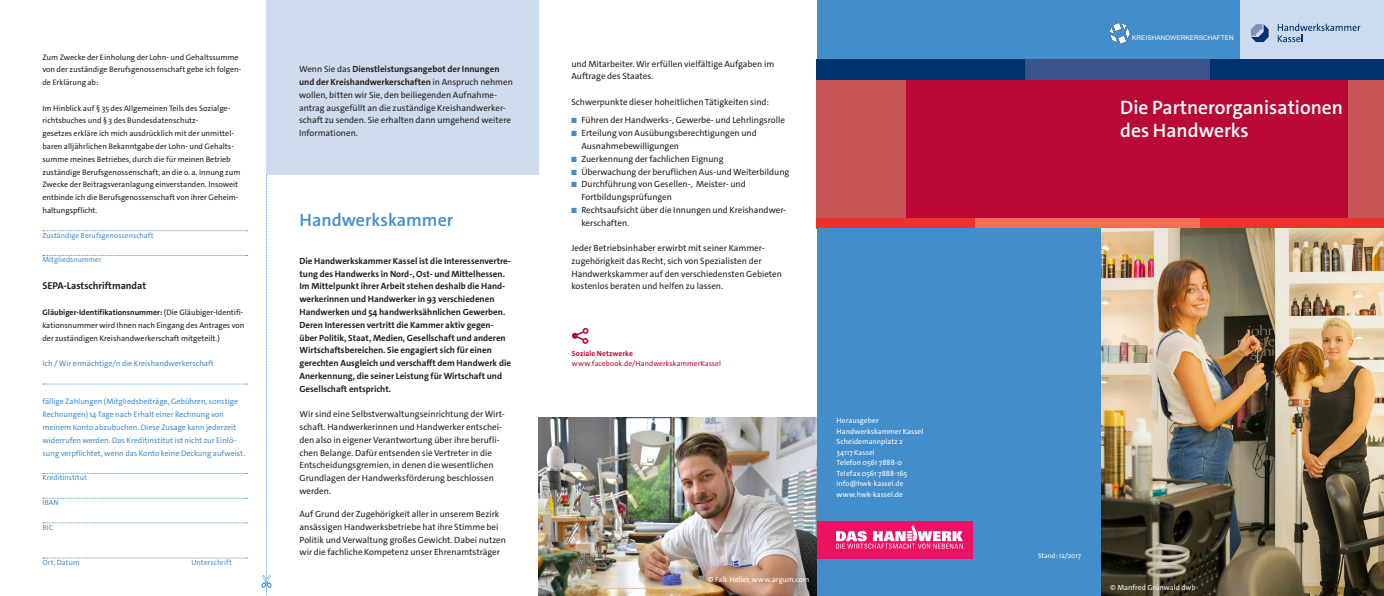
<style>
.page{position:relative;width:1384px;height:596px;background:#fff}
.page>*{position:absolute;margin:0;border:0;box-sizing:border-box;transform-origin:0 0}
.DIN_lang_Titel_24pt{font:600 19.5px/23.4px "The Sans C4 s";color:#fff}
.DIN_lang_Überschrift{font:600 18px "The Sans C4 s";color:#448dcb}
.DIN_lang_Fließtext_F{font:700 10px "The Sans C4 s";color:#231f20}
.DIN_lang_Fließtext_F-2{font:9px/12.8px "The Sans C4 s";color:#231f20}
.DIN_lang_Fließtext_F-3{font:700 9px/12.8px "The Sans C4 s";color:#231f20}
.DIN_lang_Marginaltex{font:9px/12.8px "The Sans C4 s";color:#231f20}
.DIN_lang_Fließtext_F-4{font:8px/12.8px "The Sans C4 s";color:#231f20}
.DIN_lang_Fließtext_F-5{font:8px/12.8px "The Sans C4 s";color:#448dcb}
.DIN_lang_Marginaltex-2{font:7.5px "The Sans C4 s";letter-spacing:.005em;color:#fff}
.DIN_lang_Marginaltex-3{font:7.5px "The Sans C4 s";letter-spacing:.005em;color:#448dcb}
.DIN_lang_Marginaltex-4{font:7.5px "The Sans C4 s";letter-spacing:.005em;color:#ba0934}
.DIN_lang_Marginaltex-5{font:700 7.5px "The Sans C4 s";letter-spacing:.01em;color:#ba0934}
.DIN_lang_Fließtext_F-6{font:7px "The Sans C4 s";color:#fff}
.DIN_lang_Fließtext_F-7{font:6.5px "Arial";color:#fff}
.s1{font-weight:700}
.s2{font-size:7.6px;color:#448dcb}
</style>
<div class="page">
<div style="left:816px;top:79px;width:567px;height:149px;background:#ba0934"></div>
<div style="left:1100px;top:0;width:283px;height:59px;background:#cddbef"></div>
<div style="left:1348px;top:79px;width:35px;height:149px;background:#c95455"></div>
<div style="left:816px;top:79px;width:90px;height:149px;background:#c95455"></div>
<img style="left:1100px;top:228px;width:283px;height:367px">
<div style="left:816px;top:0;width:423px;height:59px;background:#448dcb"></div>
<div style="left:816px;top:218px;width:567px;height:10px;background:#ee312c"></div>
<div style="left:816px;top:59px;width:567px;height:20px;background:#013371"></div>
<div style="left:1025px;top:59px;width:184px;height:20px;background:#3a548b"></div>
<div style="left:975px;top:218px;width:224px;height:10px;background:#f36e52"></div>
<div style="left:816px;top:228px;width:284px;height:367px;background:#448dcb"></div>
<div style="left:816px;top:521px;width:156px;height:37px;background:#ec1163"></div>
<svg style="left:836px;top:525px;width:127px;height:23px"></svg>
<svg style="left:1277px;top:24px;width:83px;height:18px"></svg>
<svg style="left:1251px;top:24px;width:17px;height:18px"></svg>
<img style="left:539px;top:417px;width:277px;height:178px">
<svg style="left:572px;top:328px;width:16px;height:15px"></svg>
<svg style="left:43px;top:230px;width:204px;height:1px"></svg>
<svg style="left:43px;top:255px;width:204px;height:1px"></svg>
<svg style="left:43px;top:383px;width:204px;height:1px"></svg>
<svg style="left:43px;top:473px;width:204px;height:1px"></svg>
<svg style="left:43px;top:497px;width:204px;height:1px"></svg>
<svg style="left:43px;top:522px;width:204px;height:1px"></svg>
<svg style="left:43px;top:557px;width:204px;height:1px"></svg>
<svg style="left:261px;top:174px;width:10px;height:422px"></svg>
<div style="left:266px;top:0;width:273px;height:174px;background:#cedcee"></div>
<img style="left:1109px;top:23px;width:21px;height:21px">
<p class="DIN_lang_Fließtext_F-4" style="left:42px;top:50px;width:200px">Zum Zwecke der Einholung der Lohn- und Gehaltssumme von der zuständige Berufsgenossenschaft gebe ich folgen&shy;de Erklärung ab:</p>
<p class="DIN_lang_Fließtext_F-4" style="left:42px;top:102px;width:199px">Im Hinblick auf § 35 des Allgemeinen Teils des Sozialge&shy;richtsbuches und § 3 des Bundesdatenschutz-<br>gesetzes erkläre ich mich ausdrücklich mit der unmittel&shy;baren alljährlichen Bekanntgabe der Lohn- und Gehalts&shy;summe meines Betriebes, durch die für meinen Betrieb zuständige Berufsgenossenschaft, an die o. a. Innung zum Zwecke der Beitragsveranlagung einverstanden. Insoweit entbinde ich die Berufsgenossenschaft von ihrer Geheim&shy;haltungspflicht.</p>
<p class="DIN_lang_Marginaltex-3" style="left:42px;top:230px;width:113px">Zuständige Berufsgenossenschaft</p>
<p class="DIN_lang_Marginaltex-3" style="left:42px;top:255px;width:61px">Mitgliedsnummer</p>
<p class="DIN_lang_Fließtext_F" style="left:42px;top:279px;width:105px">SEPA-Lastschriftmandat</p>
<p class="DIN_lang_Fließtext_F-4" style="left:42px;top:306px;width:203px"><span class="s1">Gläubiger-Identifikationsnummer:</span> (Die Gläubiger-Identifi&shy;kationsnummer wird Ihnen nach Eingang des Antrages von der zuständigen Kreishandwerkerschaft mitgeteilt.)</p>
<p class="DIN_lang_Fließtext_F-5" style="left:42px;top:357px;width:173px">Ich / Wir ermächtige/n die Kreishandwerkerschaft</p>
<p class="DIN_lang_Fließtext_F-5" style="left:42px;top:395px;width:204px">fällige Zahlungen (Mitgliedsbeiträge, Gebühren, sonstige Rechnungen) 14 Tage nach Erhalt einer Rechnung von meinem Konto abzubuchen. Diese Zusage kann jederzeit widerrufen werden. Das Kreditinstitut ist nicht zur Einlö&shy;sung verpflichtet, wenn das Konto keine Deckung aufweist.</p>
<p class="DIN_lang_Marginaltex-3" style="left:42px;top:472px;width:46px">Kreditinstitut</p>
<p class="DIN_lang_Marginaltex-3" style="left:42px;top:497px;width:18px">IBAN</p>
<p class="DIN_lang_Marginaltex-3" style="left:42px;top:522px;width:12px">BIC</p>
<p class="DIN_lang_Marginaltex-3" style="left:42px;top:557px;width:39px">Ort, Datum</p>
<p class="DIN_lang_Marginaltex-3" style="left:191px;top:557px;width:42px">Unterschrift</p>
<p class="DIN_lang_Fließtext_F-2" style="left:299px;top:63px;width:215px">Wenn Sie das <span class="s1">Dienstleistungsangebot der Innungen und der Kreishandwerkerschaften</span> in Anspruch nehmen wollen, bitten wir Sie, den beiliegenden Aufnahme&shy;antrag ausgefüllt an die zuständige Kreishandwerker&shy;schaft zu senden. Sie erhalten dann umgehend weitere Informationen.</p>
<p class="DIN_lang_Überschrift" style="left:299px;top:208px;width:155px">Handwerkskammer</p>
<p class="DIN_lang_Fließtext_F-3" style="left:299px;top:254px;width:213px">Die Handwerkskammer Kassel ist die Interessenvertre&shy;tung des Handwerks in Nord-, Ost- und Mittelhessen.<br>Im Mittelpunkt ihrer Arbeit stehen deshalb die Hand&shy;werkerinnen und Handwerker in 93 verschiedenen Handwerken und 54 handwerksähnlichen Gewerben.<br>Deren Interessen vertritt die Kammer aktiv gegen&shy;über Politik, Staat, Medien, Gesellschaft und anderen Wirtschaftsbereichen. Sie engagiert sich für einen gerechten Ausgleich und verschafft dem Handwerk die Anerkennung, die seiner Leistung für Wirtschaft und Gesellschaft entspricht.</p>
<p class="DIN_lang_Fließtext_F-2" style="left:299px;top:407px;width:207px">Wir sind eine Selbstverwaltungseinrichtung der Wirt&shy;schaft. Handwerkerinnen und Handwerker entschei&shy;den also in eigener Verantwortung über ihre berufli&shy;chen Belange. Dafür entsenden sie Vertreter in die Entscheidungsgremien, in denen die wesentlichen Grundlagen der Handwerksförderung beschlossen werden.</p>
<p class="DIN_lang_Marginaltex" style="left:299px;top:507px;width:208px">Auf Grund der Zugehörigkeit aller in unserem Bezirk ansässigen Handwerksbetriebe hat ihre Stimme bei Politik und Verwaltung großes Gewicht. Dabei nutzen wir die fachliche Kompetenz unser Ehrenamtsträger</p>
<p class="DIN_lang_Marginaltex" style="left:571px;top:57px;width:204px">und Mitarbeiter. Wir erfüllen vielfältige Aufgaben im<br>Auftrage des Staates.</p>
<p class="DIN_lang_Marginaltex" style="left:571px;top:96px;width:199px">Schwerpunkte dieser hoheitlichen Tätigkeiten sind:</p>
<p class="DIN_lang_Fließtext_F-2" style="left:571px;top:114px;width:215px"><span class="s2">■</span> Führen der Handwerks-, Gewerbe- und Lehrlingsrolle</p>
<p class="DIN_lang_Fließtext_F-2" style="left:581px;top:127px;width:177px;text-indent:-10px"><span class="s2">■</span> Erteilung von Ausübungsberechtigungen und<br>Ausnahmebewilligungen</p>
<p class="DIN_lang_Fließtext_F-2" style="left:571px;top:152px;width:153px"><span class="s2">■</span> Zuerkennung der fachlichen Eignung</p>
<p class="DIN_lang_Fließtext_F-2" style="left:571px;top:165px;width:219px"><span class="s2">■</span> Überwachung der beruflichen Aus-und Weiterbildung</p>
<p class="DIN_lang_Fließtext_F-2" style="left:581px;top:178px;width:166px;text-indent:-10px"><span class="s2">■</span> Durchführung von Gesellen-, Meister- und<br>Fortbildungsprüfungen</p>
<p class="DIN_lang_Fließtext_F-2" style="left:581px;top:203px;width:206px;text-indent:-10px"><span class="s2">■</span> Rechtsaufsicht über die Innungen und Kreishandwer&shy;kerschaften.</p>
<p class="DIN_lang_Fließtext_F-2" style="left:571px;top:241px;width:212px">Jeder Betriebsinhaber erwirbt mit seiner Kammer&shy;zugehörigkeit das Recht, sich von Spezialisten der Handwerkskammer auf den verschiedensten Gebieten kostenlos beraten und helfen zu lassen.</p>
<p class="DIN_lang_Marginaltex-5" style="left:572px;top:348px;width:62px">Soziale Netzwerke</p>
<p class="DIN_lang_Marginaltex-4" style="left:572px;top:359px;width:151px">www.facebook.de/HandwerkskammerKassel</p>
<p class="DIN_lang_Marginaltex-2" style="left:836px;top:415px;width:44px">Herausgeber</p>
<p class="DIN_lang_Marginaltex-2" style="left:836px;top:426px;width:88px">Handwerkskammer Kassel</p>
<p class="DIN_lang_Marginaltex-2" style="left:836px;top:436px;width:68px">Scheidemannplatz 2</p>
<p class="DIN_lang_Marginaltex-2" style="left:836px;top:447px;width:40px">34117 Kassel</p>
<p class="DIN_lang_Marginaltex-2" style="left:836px;top:457px;width:67px">Telefon 0561 7888-0</p>
<p class="DIN_lang_Marginaltex-2" style="left:836px;top:468px;width:72px">Telefax 0561 7888-165</p>
<p class="DIN_lang_Marginaltex-2" style="left:836px;top:478px;width:68px">info@hwk-kassel.de</p>
<p class="DIN_lang_Marginaltex-2" style="left:836px;top:489px;width:68px">www.hwk-kassel.de</p>
<p class="DIN_lang_Marginaltex-2" style="left:708px;top:574px;width:103px">© Falk Heller, www.argum.com</p>
<p class="DIN_lang_Fließtext_F-7" style="left:1132px;top:33px;width:103px">KREISHANDWERKERSCHAFTEN</p>
<p class="DIN_lang_Titel_24pt" style="left:1120px;top:96px;width:224px">Die Partnerorganisationen des Handwerks</p>
<p class="DIN_lang_Fließtext_F-6" style="left:1037px;top:550px;width:45px">Stand: 12/2017</p>
<p class="DIN_lang_Marginaltex-2" style="left:1110px;top:582px;width:87px">© Manfred Grünwald dwb</p>
</div>
